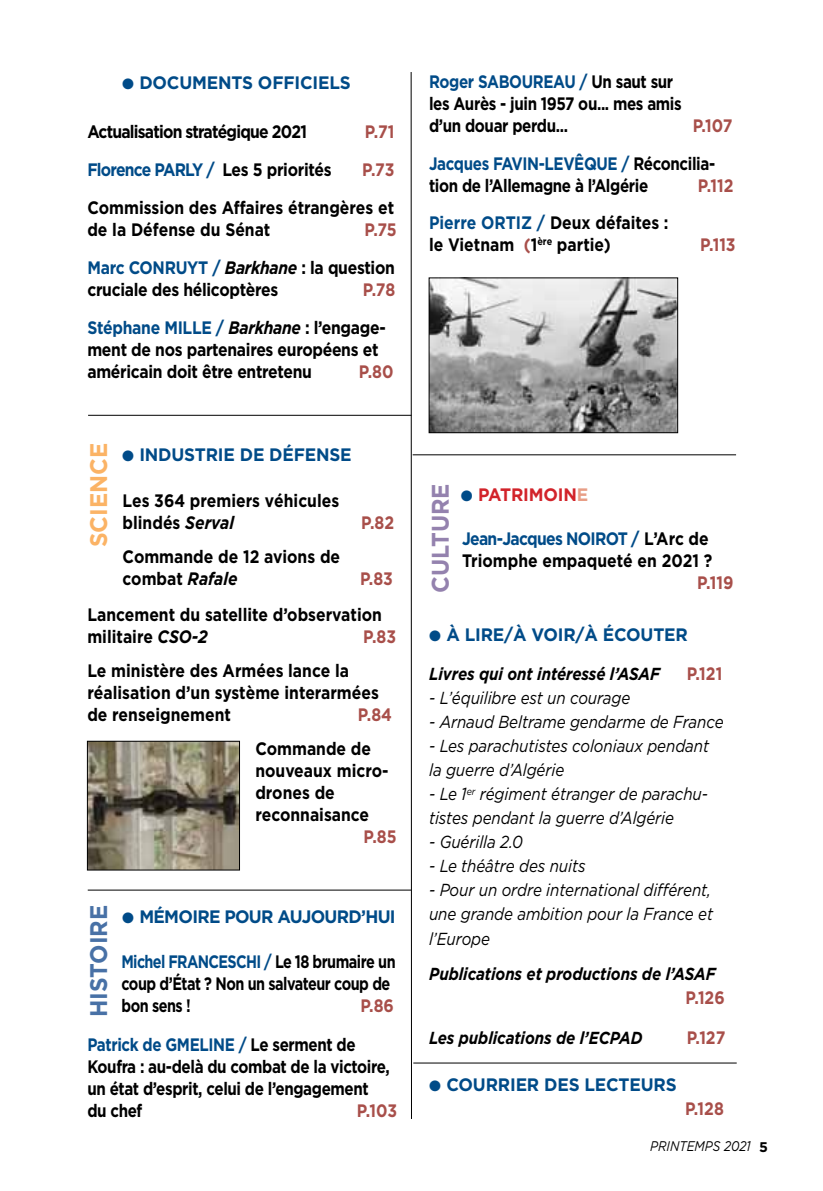
<style>
.page{position:relative;width:823px;height:1191px;background:#fff}
.page>*{position:absolute;margin:0;border:0;box-sizing:border-box;transform-origin:0 0}
.t1{font:700 24px "Gotham";color:#4871a6;scale:.95 1}
.t2{font:700 24px "Gotham";color:#9482ae;scale:.95 1}
.t3{font:700 24px "Gotham";color:#fbb365;scale:.95 1}
.t4{font:700 18px/22px "Gotham";color:#000;scale:.87 1}
.t5{font:700 18px/22px "Gotham";letter-spacing:-.02em;color:#000;scale:.84 1}
.t6{font:700 18px/38px "Gotham";letter-spacing:-.02em;color:#004b88;text-align:right;scale:.87 1}
.t7{font:700 18px/22px "Gotham";letter-spacing:-.02em;color:#000;scale:.87 1}
.t8{font:700 18px "Gotham";letter-spacing:-.02em;color:#004b88;scale:.95 1}
.t9{font:700 18px "Gotham";color:#a84f4a;scale:.87 1}
.t10{font:700 18px/22px "Gotham";letter-spacing:-.02em;color:#000;scale:.8 1}
.t11{font:700 18px/38px "Gotham";letter-spacing:-.02em;color:#004b88;scale:.84 1}
.t12{font:700 18px "Gotham";letter-spacing:-.05em;color:#000;scale:.87 1}
.t13{font:700 18px "Gotham";letter-spacing:-.05em;color:#004b88;scale:.87 1}
.t14{font:700 18px "Gotham";letter-spacing:-.04em;color:#004b88;scale:.95 1}
.t15{font:700 18px "Gotham";letter-spacing:-.045em;color:#004b88;scale:.87 1}
.t16{font:700 18px "Gotham";color:#d2232a;scale:.95 1}
.t17{font:italic 17.4px/24px "Gotham";letter-spacing:-.005em;color:#000;scale:.87 1}
.t18{font:italic 700 17.4px "Gotham";letter-spacing:-.005em;color:#000;scale:.87 1}
.t19{font:italic 14px "Gotham";color:#000;scale:.85 1}
.s1{color:#000}
.s2{color:#a84f4a}
.s3{font-style:italic;color:#000}
.s4{font-style:italic}
.s5{color:#004b88}
.s6{color:#e89e86}
.s7{font-weight:700;font-style:normal}
</style>
<div class="page">
<hr style="left:88px;top:415px;width:323px;height:1px;background:#000">
<hr style="left:88px;top:889px;width:323px;height:1px;background:#000">
<hr style="left:412px;top:454px;width:323px;height:1px;background:#000">
<hr style="left:410px;top:72px;width:2px;height:1047px;background:#000">
<hr style="left:413px;top:1062px;width:323px;height:1px;background:#000">
<img style="left:89px;top:742px;width:149px;height:126px">
<div style="left:87px;top:740px;width:153px;height:130px;border:1px solid #000"></div>
<img style="left:430px;top:279px;width:245px;height:152px">
<div style="left:428px;top:277px;width:249px;height:156px;border:1px solid #000"></div>
<p class="t8" style="left:122px;top:73px;width:242px">● DOCUMENTS OFFICI ELS</p>
<p class="t12" style="left:87px;top:121px;width:254px">Actualisation stratégique 2021</p>
<p class="t9" style="left:365px;top:121px;width:35px">P.71</p>
<p class="t13" style="left:87px;top:159px;width:282px">Florence PARLY / <span class="s1">Les 5 priorités</span></p>
<p class="t9" style="left:362px;top:159px;width:38px">P.73</p>
<p class="t4" style="left:87px;top:196px;width:354px">Commission des Affaires étrangères et de la Défense du Sénat</p>
<p class="t6" style="left:87px;top:210px;width:357px"><span class="s2">P.75<br></span>Marc CONRUYT / <span class="s3">Barkhane</span> <span class="s1">: la question</span></p>
<p class="t7" style="left:87px;top:278px;width:221px">cruciale des hélicoptères</p>
<p class="t6" style="left:87px;top:270px;width:355px;text-align:left;text-indent:275px"><span class="s2">P.78<br></span>Stéphane MILLE / <span class="s3">Barkhane</span> <span class="s1">: l’engage-</span></p>
<p class="t7" style="left:87px;top:338px;width:336px">ment de nos partenaires européens et américain doit être entretenu</p>
<p class="t9" style="left:358px;top:361px;width:41px">P.80</p>
<h1 class="t3" style="left:85px;top:547px;width:111px;rotate:-90deg">SCI ENCE</h1>
<p class="t8" style="left:122px;top:444px;width:243px">● I NDUSTRI E DE DéFENSE</p>
<p class="t4" style="left:122px;top:489px;width:250px">Les 364 premiers véhicules blindés <span class="s4">Serval</span></p>
<p class="t4" style="left:122px;top:545px;width:251px">Commande de 12 avions de combat <span class="s4">Rafale</span></p>
<p class="t9" style="left:361px;top:512px;width:39px">P.82</p>
<p class="t9" style="left:360px;top:568px;width:39px">P.83</p>
<p class="t4" style="left:87px;top:603px;width:340px">Lancement du satellite d’observation militaire <span class="s4">CSO-2</span></p>
<p class="t9" style="left:363px;top:626px;width:39px">P.83</p>
<p class="t4" style="left:87px;top:659px;width:336px">Le ministère des Armées lance la réalisation d’un système interarmées de renseignement</p>
<p class="t9" style="left:358px;top:704px;width:41px">P.84</p>
<p class="t4" style="left:255px;top:737px;width:154px">Commande de nouveaux micro&shy;drones de reconnaisance</p>
<p class="t9" style="left:363px;top:826px;width:40px">P.85</p>
<h1 class="t1" style="left:85px;top:1017px;width:120px;rotate:-90deg">HISTOIRE</h1>
<p class="t14" style="left:122px;top:905px;width:286px">● MéMOIRE POUR AUJOURD’HUI</p>
<p class="t10" style="left:121px;top:950px;width:344px"><span class="s5">Michel FRANCESCHI /</span> Le 18 brumaire un coup d’état ? Non un salvateur coup de bon sens !</p>
<p class="t9" style="left:360px;top:995px;width:40px">P.86</p>
<p class="t5" style="left:87px;top:1033px;width:361px"><span class="s5">Patrick de GMELI NE /</span> Le serment de<br>Koufra : au-delà du combat de la victoire, un état d’esprit, celui de l’engagement du chef</p>
<p class="t9" style="left:356px;top:1100px;width:48px">P.103</p>
<p class="t5" style="left:429px;top:70px;width:302px"><span class="s5">Roger SABOUREAU /</span> Un saut sur les Aurès - juin 1957 ou... mes amis d’un douar perdu...</p>
<p class="t11" style="left:429px;top:106px;width:363px;text-indent:263px"><span class="s2">P.107<br></span>Jacques FAVI N-LEVÊQUE / <span class="s1">Réconcilia-</span></p>
<p class="t5" style="left:429px;top:174px;width:262px">tion de l’Allemagne à l’Algérie</p>
<p class="t9" style="left:697px;top:175px;width:42px">P.112</p>
<p class="t6" style="left:429px;top:204px;width:72px">Pierre ORTI</p>
<p class="t4" style="left:429px;top:212px;width:276px;text-indent:92px"><span class="s5">Z /</span> Deux défaites : le Vietnam <span class="s2">(</span>1<sup>ère</sup> partie)</p>
<p class="t9" style="left:699px;top:234px;width:42px">P.113</p>
<h1 class="t2" style="left:426px;top:593px;width:117px;rotate:-90deg">CULTURE</h1>
<p class="t16" style="left:460px;top:484px;width:40px"><span class="s5">●</span> PATRI</p>
<p class="t16" style="left:528px;top:484px;width:64px">MOIN<span class="s6">E</span></p>
<p class="t15" style="left:461px;top:528px;width:146px">Jean-Jacques NOIROT</p>
<p class="t4" style="left:461px;top:528px;width:289px;text-align:right"><span class="s5">/</span> L’Arc de<br>Triomphe empaqueté en 2021 ?</p>
<p class="t9" style="left:696px;top:572px;width:43px">P.119</p>
<p class="t8" style="left:429px;top:624px;width:272px">● à LIRE/à VOIR/à éCOUTER</p>
<p class="t18" style="left:429px;top:664px;width:267px">Livres qui ont intéressé l’ASAF</p>
<p class="t9" style="left:686px;top:663px;width:42px">P.121</p>
<p class="t17" style="left:429px;top:686px;width:233px">- L’équilibre est un courage</p>
<p class="t17" style="left:429px;top:710px;width:340px">- Arnaud Beltrame gendarme de France</p>
<p class="t17" style="left:429px;top:734px;width:323px">- Les parachutistes coloniaux pendant la guerre d’Algérie</p>
<p class="t17" style="left:429px;top:782px;width:322px">- Le 1<sup>er</sup> régiment étranger de parachu&shy;tistes pendant la guerre d’Algérie</p>
<p class="t17" style="left:429px;top:830px;width:109px">- Guérilla 2.0</p>
<p class="t17" style="left:429px;top:854px;width:181px">- Le théâtre des nuits</p>
<p class="t17" style="left:429px;top:878px;width:328px;text-align:justify">- Pour un ordre international différent, une grande ambition pour la France et l’Europe</p>
<p class="t18" style="left:429px;top:963px;width:331px">Publications et productions de l’ASAF</p>
<p class="t9" style="left:685px;top:986px;width:47px">P.126</p>
<p class="t18" style="left:429px;top:1027px;width:247px">Les publications de l’ECPAD</p>
<p class="t9" style="left:686px;top:1026px;width:46px">P.127</p>
<p class="t8" style="left:429px;top:1073px;width:262px">● COURRI ER DES LECTEURS</p>
<p class="t9" style="left:684px;top:1097px;width:46px">P.128</p>
<p class="t19" style="left:649px;top:1138px;width:140px">PRINTEMPS 2021 <span class="s7">5</span></p>
</div>
